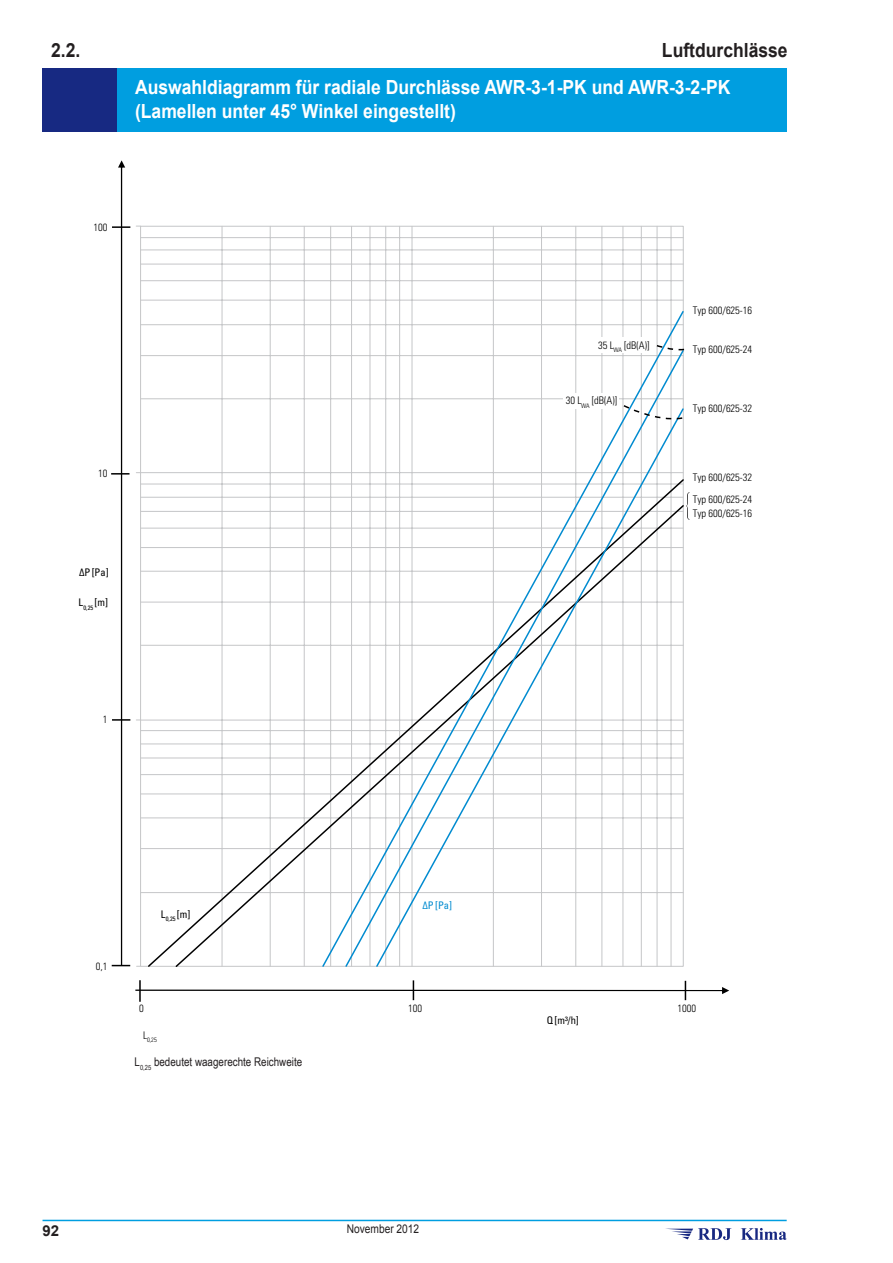
<style>
.page{position:relative;width:893px;height:1263px;background:#fff}
.page>*{position:absolute;margin:0;border:0;box-sizing:border-box;transform-origin:0 0}
.Naglowek3{font:700 19.5px/23.4px "Arial";color:#fff;scale:.9 1}
.Naglowek_2{font:700 19.5px "Arial";color:#231f20;scale:.9 1}
.t1{font:700 15px "Arial";color:#231f20}
.Tekst{font:12px "Arial Narrow";color:#231f20}
.t2{font:12px "Arial";color:#231f20;scale:.85 1}
.t3{font:300 condensed 10.5px/21.5px "Univers Pl LT";color:#000}
.t4{font:condensed 10.5px "Univers Pl LT";color:#000}
.t5{font:condensed 10.5px "Univers Pl LT";color:#008bd0}
.t6{font:300 condensed 6.3px "Univers Pl LT";color:#000}
</style>
<div class="page">
<hr style="left:43px;top:1220px;width:744px;height:1px;background:#009ee0">
<svg style="left:665px;top:1228px;width:122px;height:12px"></svg>
<div style="left:43px;top:68px;width:74px;height:63px;background:#172982"></div>
<div style="left:117px;top:68px;width:670px;height:63px;background:#009ee0"></div>
<hr style="left:141px;top:237px;width:542px;height:1px;background:#c5c6c8">
<hr style="left:141px;top:250px;width:542px;height:1px;background:#c5c6c8">
<hr style="left:141px;top:264px;width:542px;height:1px;background:#c5c6c8">
<hr style="left:141px;top:280px;width:542px;height:1px;background:#c5c6c8">
<hr style="left:141px;top:300px;width:542px;height:1px;background:#c5c6c8">
<hr style="left:141px;top:324px;width:542px;height:1px;background:#c5c6c8">
<hr style="left:141px;top:355px;width:542px;height:1px;background:#c5c6c8">
<hr style="left:141px;top:398px;width:542px;height:1px;background:#c5c6c8">
<hr style="left:141px;top:472px;width:542px;height:1px;background:#c5c6c8">
<hr style="left:141px;top:484px;width:542px;height:1px;background:#c5c6c8">
<hr style="left:141px;top:497px;width:542px;height:1px;background:#c5c6c8">
<hr style="left:141px;top:511px;width:542px;height:1px;background:#c5c6c8">
<hr style="left:141px;top:528px;width:542px;height:1px;background:#c5c6c8">
<hr style="left:141px;top:547px;width:542px;height:1px;background:#c5c6c8">
<hr style="left:141px;top:571px;width:542px;height:1px;background:#c5c6c8">
<hr style="left:141px;top:602px;width:542px;height:1px;background:#c5c6c8">
<hr style="left:141px;top:645px;width:542px;height:1px;background:#c5c6c8">
<hr style="left:141px;top:720px;width:542px;height:1px;background:#c5c6c8">
<hr style="left:141px;top:730px;width:542px;height:1px;background:#c5c6c8">
<hr style="left:141px;top:744px;width:542px;height:1px;background:#c5c6c8">
<hr style="left:141px;top:758px;width:542px;height:1px;background:#c5c6c8">
<hr style="left:141px;top:774px;width:542px;height:1px;background:#c5c6c8">
<hr style="left:141px;top:794px;width:542px;height:1px;background:#c5c6c8">
<hr style="left:141px;top:818px;width:542px;height:1px;background:#c5c6c8">
<hr style="left:141px;top:848px;width:542px;height:1px;background:#c5c6c8">
<hr style="left:141px;top:892px;width:542px;height:1px;background:#c5c6c8">
<hr style="left:222px;top:226px;width:1px;height:740px;background:#c5c6c8">
<hr style="left:270px;top:226px;width:1px;height:740px;background:#c5c6c8">
<hr style="left:304px;top:226px;width:1px;height:740px;background:#c5c6c8">
<hr style="left:330px;top:226px;width:1px;height:740px;background:#c5c6c8">
<hr style="left:351px;top:226px;width:1px;height:740px;background:#c5c6c8">
<hr style="left:370px;top:226px;width:1px;height:740px;background:#c5c6c8">
<hr style="left:385px;top:226px;width:1px;height:740px;background:#c5c6c8">
<hr style="left:399px;top:226px;width:1px;height:740px;background:#c5c6c8">
<hr style="left:412px;top:226px;width:1px;height:740px;background:#c5c6c8">
<hr style="left:493px;top:226px;width:1px;height:740px;background:#c5c6c8">
<hr style="left:541px;top:226px;width:1px;height:740px;background:#c5c6c8">
<hr style="left:575px;top:226px;width:1px;height:740px;background:#c5c6c8">
<hr style="left:602px;top:226px;width:1px;height:740px;background:#c5c6c8">
<hr style="left:623px;top:226px;width:1px;height:740px;background:#c5c6c8">
<hr style="left:641px;top:226px;width:1px;height:740px;background:#c5c6c8">
<hr style="left:657px;top:226px;width:1px;height:740px;background:#c5c6c8">
<hr style="left:671px;top:226px;width:1px;height:740px;background:#c5c6c8">
<svg style="left:147px;top:478px;width:174px;height:489px"></svg>
<svg style="left:174px;top:504px;width:147px;height:463px"></svg>
<svg style="left:321px;top:310px;width:363px;height:657px"></svg>
<svg style="left:344px;top:349px;width:340px;height:618px"></svg>
<svg style="left:375px;top:407px;width:309px;height:560px"></svg>
<svg style="left:622px;top:404px;width:62px;height:18px"></svg>
<svg style="left:655px;top:344px;width:30px;height:7px"></svg>
<hr style="left:139px;top:980px;width:2px;height:22px;background:#000">
<svg style="left:135px;top:980px;width:594px;height:20px"></svg>
<svg style="left:111px;top:160px;width:19px;height:806px"></svg>
<svg style="left:686px;top:492px;width:4px;height:28px"></svg>
<div style="left:158px;top:905px;width:35px;height:17px;background:#fff"></div>
<div style="left:596px;top:337px;width:55px;height:16px;background:#fff"></div>
<div style="left:564px;top:393px;width:55px;height:15px;background:#fff"></div>
<p class="Naglowek_2" style="left:51px;top:37px;width:34px">2.2.</p>
<p class="Naglowek_2" style="left:662px;top:37px;width:141px">Luftdurchlässe</p>
<p class="Naglowek3" style="left:135px;top:76px;width:663px">Auswahldiagramm für radiale Durchlässe AWR-3-1-PK und AWR-3-2-PK (Lamellen unter 45° Winkel eingestellt)</p>
<p class="t3" style="left:94px;top:217px;width:15px">100</p>
<p class="t3" style="left:98px;top:463px;width:11px">10</p>
<p class="t4" style="left:79px;top:565px;width:31px">∆P[Pa]</p>
<p class="t4" style="left:78px;top:596px;width:31px">L<sub>0,25</sub> [m]</p>
<p class="t3" style="left:103px;top:709px;width:6px">1</p>
<p class="t3" style="left:598px;top:334px;width:53px">35 L<sub>WA</sub> [dB(A)]</p>
<p class="t3" style="left:566px;top:390px;width:53px">30 L<sub>WA</sub> [dB(A)]</p>
<p class="t3" style="left:693px;top:299px;width:61px">Typ 600/625-16</p>
<p class="t3" style="left:693px;top:338px;width:61px">Typ 600/625-24</p>
<p class="t3" style="left:693px;top:398px;width:61px">Typ 600/625-32</p>
<p class="t3" style="left:693px;top:467px;width:61px">Typ 600/625-32<br>Typ 600/625-24</p>
<p class="t3" style="left:693px;top:503px;width:61px">Typ 600/625-16</p>
<p class="t3" style="left:96px;top:955px;width:13px">0,1</p>
<p class="t4" style="left:161px;top:907px;width:31px">L<sub>0,25</sub> [m]</p>
<p class="t5" style="left:422px;top:898px;width:31px">∆P[Pa]</p>
<p class="t3" style="left:139px;top:998px;width:6px">0</p>
<p class="t3" style="left:408px;top:998px;width:15px">100</p>
<p class="t3" style="left:677px;top:998px;width:20px">1000</p>
<p class="t6" style="left:143px;top:1036px;width:15px"><sup>L</sup>0,25</p>
<p class="Tekst" style="left:135px;top:1053px;width:169px">L<sub>0,25</sub> bedeutet waagerechte Reichweite</p>
<p class="t4" style="left:547px;top:1014px;width:34px">Q[m³/h]</p>
<h2 class="t1" style="left:43px;top:1220px;width:18px">92</h2>
<p class="t2" style="left:347px;top:1221px;width:87px">November 2012</p>
</div>
